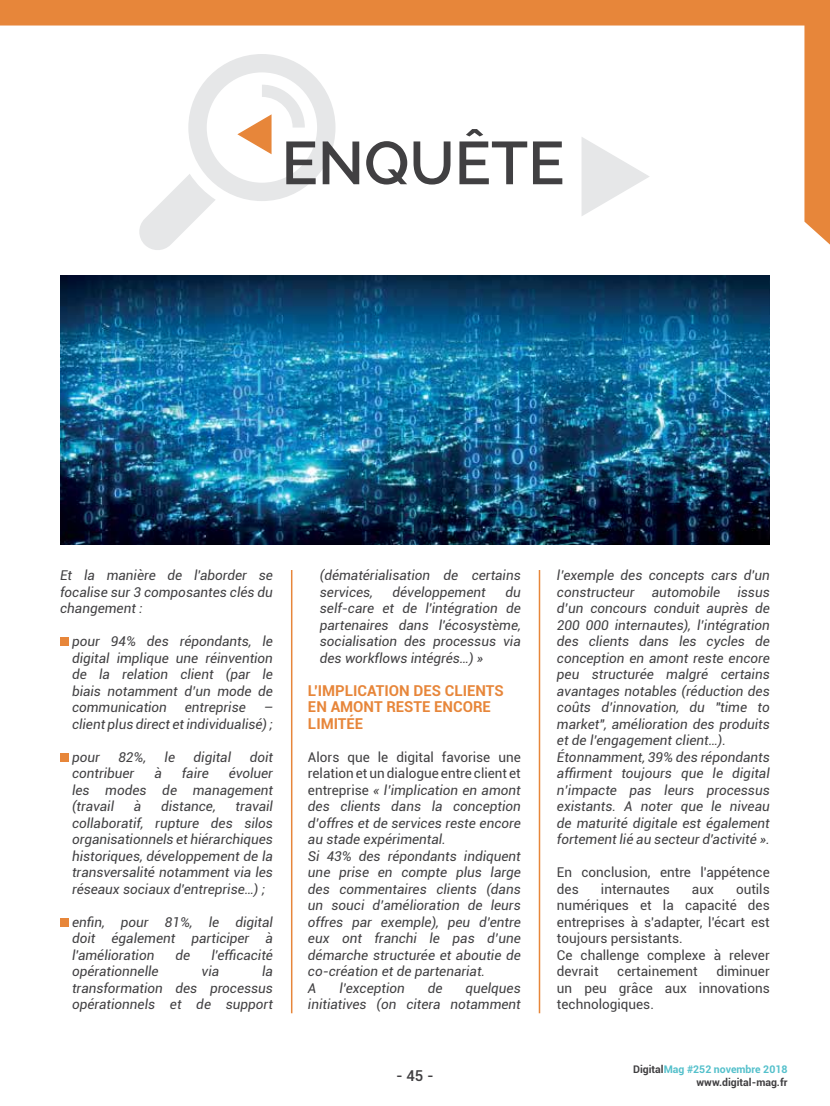
<style>
.page{position:relative;width:830px;height:1106px;background:#fff}
.page>*{position:absolute;margin:0;border:0;box-sizing:border-box;transform-origin:0 0}
.t1{font:600 60.3px "Raleway";color:#414042}
.t2{font:700 15px/16.5px "Roboto";color:#e7863a}
.t3{font:500 15px "Roboto";color:#414042}
.t4{font:italic 13.5px/16.5px "Roboto";color:#414042;text-align:justify}
.t5{font:13.5px/16.5px "Roboto";color:#414042}
.t6{font:700 10.5px/12.6px "Roboto";color:#414042;text-align:right}
.s1{font-style:normal}
.s2{color:#54c0cb}
</style>
<div class="page">
<svg style="left:0;top:0;width:829px;height:244px"></svg>
<hr style="left:291px;top:570px;width:1px;height:443px;background:#e7863a">
<hr style="left:538px;top:570px;width:2px;height:443px;background:#e7863a">
<div style="left:60px;top:637px;width:9px;height:9px;background:#e7863a"></div>
<div style="left:60px;top:753px;width:9px;height:8px;background:#e7863a"></div>
<div style="left:60px;top:918px;width:9px;height:8px;background:#e7863a"></div>
<svg style="left:137px;top:54px;width:198px;height:196px"></svg>
<svg style="left:581px;top:137px;width:68px;height:79px"></svg>
<img style="left:60px;top:275px;width:709px;height:269px">
<h1 class="t1" style="left:281px;top:128px;width:284px">ENQUÊTE</h1>
<p class="t4" style="left:60px;top:566px;width:214px">Et la manière de l'aborder se focalise sur 3 composantes clés du changement :</p>
<p class="t4" style="left:72px;top:632px;width:202px">pour 94% des répondants, le digital implique une réinvention de la relation client (par le biais notamment d’un mode de communication</p>
<p class="t4" style="left:185px;top:698px;width:62px">entreprise</p>
<p class="t4" style="left:72px;top:698px;width:202px;text-align:right">–<br>client plus direct et individualisé) ;</p>
<p class="t4" style="left:72px;top:748px;width:29px">pour</p>
<p class="t4" style="left:118px;top:748px;width:29px">82%,</p>
<p class="t4" style="left:164px;top:748px;width:12px">le</p>
<p class="t4" style="left:193px;top:748px;width:39px">digital</p>
<p class="t4" style="left:249px;top:748px;width:25px">doit</p>
<p class="t4" style="left:72px;top:764px;width:64px">contribuer</p>
<p class="t4" style="left:154px;top:764px;width:9px">à</p>
<p class="t4" style="left:182px;top:764px;width:28px">faire</p>
<p class="t4" style="left:72px;top:764px;width:202px;text-indent:157px">évoluer les modes de management (travail</p>
<p class="t4" style="left:72px;top:797px;width:202px;text-indent:163px">travail collaboratif, rupture des silos organisationnels et hiérarchiques historiques, développement de la transversalité notamment via les réseaux sociaux d'entreprise…) ;</p>
<p class="t4" style="left:72px;top:913px;width:202px">enfin, pour 81%, le digital doit également participer à l'amélioration</p>
<p class="t4" style="left:134px;top:797px;width:9px">à</p>
<p class="t4" style="left:161px;top:797px;width:56px">distance,</p>
<p class="t4" style="left:175px;top:946px;width:16px">de</p>
<p class="t4" style="left:211px;top:946px;width:63px">l'efficacité</p>
<p class="t4" style="left:72px;top:962px;width:88px">opérationnelle</p>
<p class="t4" style="left:201px;top:962px;width:19px">via</p>
<p class="t4" style="left:72px;top:962px;width:202px;text-indent:190px">la transformation des processus opérationnels et de support</p>
<p class="t4" style="left:320px;top:566px;width:202px">(dématérialisation de certains services,</p>
<p class="t4" style="left:320px;top:583px;width:202px;text-indent:185px">du self-care et de l'intégration de partenaires dans l'écosystème, socialisation des processus via des workflows intégrés…) »</p>
<p class="t2" style="left:308px;top:681px;width:197px">L'IMPLICATION DES CLIENTS<br>EN AMONT RESTE ENCORE<br>LIMITÉE</p>
<p class="t4" style="left:308px;top:748px;width:214px;text-align:left"><span class="s1">Alors que le digital favorise une relation et un dialogue entre client et entreprise</span> « l’implication en amont des clients dans la conception d’offres et de services reste encore au stade expérimental.<br>Si 43% des répondants indiquent une prise en compte plus large des commentaires clients (dans un souci d’amélioration de leurs offres par exemple), peu d’entre eux ont franchi le pas d’une démarche structurée et aboutie de co-création et de partenariat.<br>A</p>
<p class="t4" style="left:392px;top:583px;width:94px">développement</p>
<p class="t4" style="left:308px;top:979px;width:214px;text-align:right">quelques<br>initiatives (on citera notamment</p>
<p class="t4" style="left:339px;top:979px;width:67px">l’exception</p>
<p class="t4" style="left:427px;top:979px;width:16px">de</p>
<p class="t3" style="left:396px;top:1065px;width:39px">- 45 -</p>
<p class="t4" style="left:556px;top:566px;width:214px">l’exemple des concepts cars d'un constructeur</p>
<p class="t4" style="left:556px;top:583px;width:214px;text-align:left;text-indent:180px">issus d’un concours conduit auprès de<br>200 000 internautes), l’intégration des clients dans les cycles de conception en amont reste encore peu structurée malgré certains avantages notables (réduction des coûts d’innovation, du "time to market", amélioration des produits et de l’engagement client…).<br>Étonnamment, 39% des répondants affirment toujours que le digital n’impacte pas leurs processus existants. A noter que le niveau de maturité digitale est également fortement lié au secteur d'activité ».</p>
<p class="t5" style="left:556px;top:863px;width:214px">En conclusion, entre l'appétence des</p>
<p class="t4" style="left:651px;top:583px;width:70px">automobile</p>
<p class="t5" style="left:556px;top:880px;width:214px;text-indent:179px">outils numériques et la capacité des entreprises à s'adapter, l'écart est toujours persistants.<br>Ce challenge complexe à relever devrait</p>
<p class="t5" style="left:600px;top:880px;width:70px">internautes</p>
<p class="t5" style="left:691px;top:880px;width:23px">aux</p>
<p class="t5" style="left:556px;top:962px;width:214px;text-align:justify;text-indent:159px">diminuer un peu grâce aux innovations technologiques.</p>
<p class="t5" style="left:617px;top:962px;width:82px">certainement</p>
<p class="t6" style="left:632px;top:1062px;width:156px">Digital<span class="s2">Mag #252 novembre 2018 </span>www.digital-mag.fr</p>
</div>
